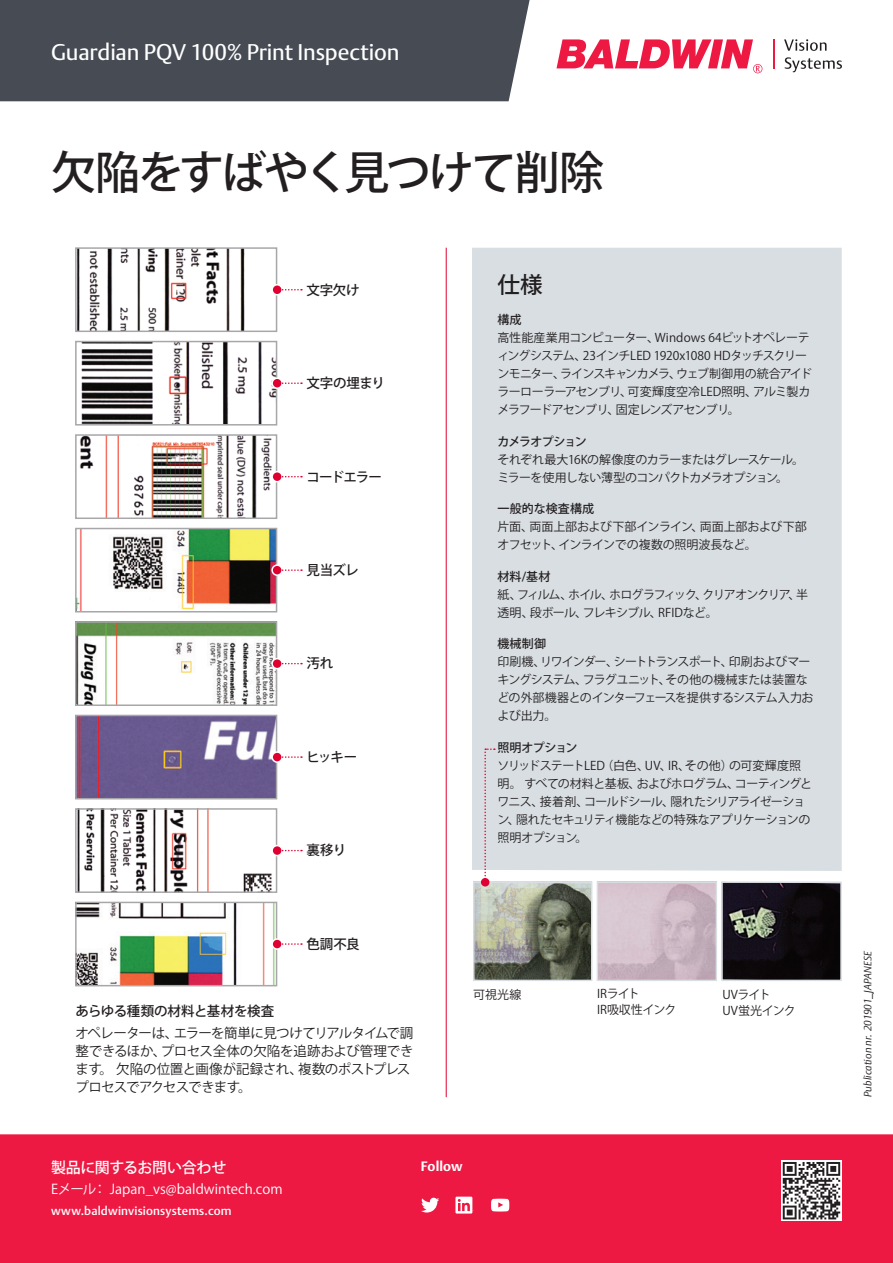
<style>
.page{position:relative;width:893px;height:1263px;background:#fff}
.page>*{position:absolute;margin:0;border:0;box-sizing:border-box;transform-origin:0 0}
.Heading_1{font:500 45px "Koz Go Pro";letter-spacing:-.05em;color:#231f20}
.Header__Publication{font:22.5px "DTL Argo T";letter-spacing:-.005em;color:#fff}
.Heading_3{font:500 22.5px "Koz Go Pro";color:#231f20}
.t1{font:500 15px "Koz Go Pro";letter-spacing:-.02em;color:#fff}
.Copy{font:13.5px/18px "Koz Go Pro";letter-spacing:-.035em;color:#231f20}
.Heading_4{font:500 13.5px "Koz Go Pro";letter-spacing:-.03em;color:#231f20}
.t2{font:13.5px "Koz Go Pro";color:#fff}
.t3{font:700 13.5px "DTL Argo T";letter-spacing:.005em;color:#fff}
.Copy-2{font:12px/18px "Koz Go Pro";letter-spacing:-.05em;color:#231f20}
.Copy-3{font:12px/18px "Koz Go Pro";letter-spacing:-.02em;color:#231f20}
.Copy-4{font:12px/18px "Koz Go Pro";letter-spacing:-.07em;color:#231f20}
.Image_text{font:12px "Koz Go Pro";letter-spacing:-.025em;color:#231f20}
.t4{font:500 12px "DTL Argo T";letter-spacing:.015em;color:#fff}
.Publication_number{font:italic 300 10.5px "DTL Argo T";letter-spacing:.01em;color:#231f20}
.s1{font-weight:500}
</style>
<div class="page">
<div style="left:0;top:1134px;width:893px;height:129px;background:#ed1943"></div>
<div style="left:0;top:0;width:530px;height:101px;background:#464b54"></div>
<svg style="left:556px;top:39px;width:206px;height:34px"></svg>
<hr style="left:773px;top:39px;width:2px;height:30px;background:#ed1943">
<svg style="left:784px;top:39px;width:42px;height:12px"></svg>
<svg style="left:785px;top:57px;width:57px;height:15px"></svg>
<svg style="left:421px;top:1198px;width:18px;height:14px"></svg>
<svg style="left:455px;top:1197px;width:19px;height:16px"></svg>
<svg style="left:491px;top:1199px;width:18px;height:12px"></svg>
<svg style="left:781px;top:1160px;width:61px;height:61px"></svg>
<svg style="left:783px;top:1162px;width:57px;height:57px"></svg>
<img style="left:475px;top:883px;width:115px;height:96px">
<img style="left:599px;top:883px;width:116px;height:96px">
<img style="left:723px;top:883px;width:117px;height:96px">
<hr style="left:446px;top:248px;width:1px;height:849px;background:#df0031">
<div style="left:472px;top:248px;width:370px;height:623px;background:#d8dee2"></div>
<img style="left:78px;top:250px;width:167px;height:79px">
<div style="left:75px;top:247px;width:202px;height:85px;border:2px solid #a7a7aa"></div>
<img style="left:81px;top:344px;width:193px;height:78px">
<div style="left:75px;top:341px;width:202px;height:84px;border:2px solid #a7a7aa"></div>
<img style="left:79px;top:437px;width:193px;height:79px">
<div style="left:75px;top:434px;width:202px;height:85px;border:2px solid #a7a7aa"></div>
<img style="left:78px;top:531px;width:196px;height:78px">
<div style="left:75px;top:528px;width:202px;height:84px;border:2px solid #a7a7aa"></div>
<img style="left:78px;top:624px;width:196px;height:79px">
<div style="left:75px;top:621px;width:202px;height:85px;border:2px solid #a7a7aa"></div>
<img style="left:78px;top:718px;width:196px;height:78px">
<div style="left:75px;top:715px;width:202px;height:84px;border:2px solid #a7a7aa"></div>
<img style="left:78px;top:811px;width:194px;height:79px">
<div style="left:75px;top:808px;width:202px;height:85px;border:2px solid #a7a7aa"></div>
<img style="left:78px;top:905px;width:196px;height:78px">
<div style="left:75px;top:902px;width:202px;height:84px;border:2px solid #a7a7aa"></div>
<div style="left:473px;top:881px;width:119px;height:100px;border:1px solid #d8dee2"></div>
<div style="left:597px;top:881px;width:120px;height:100px;border:1px solid #d8dee2"></div>
<div style="left:721px;top:881px;width:121px;height:100px;border:1px solid #d8dee2"></div>
<div style="left:272px;top:285px;width:10px;height:10px;background:#df0031;border-radius:50%"></div>
<div style="left:271px;top:284px;width:12px;height:11px;border:2px solid #fff;border-radius:50%"></div>
<svg style="left:280px;top:289px;width:22px;height:1px"></svg>
<div style="left:272px;top:378px;width:10px;height:10px;background:#df0031;border-radius:50%"></div>
<div style="left:271px;top:377px;width:12px;height:12px;border:2px solid #fff;border-radius:50%"></div>
<svg style="left:280px;top:382px;width:22px;height:2px"></svg>
<div style="left:272px;top:472px;width:10px;height:10px;background:#df0031;border-radius:50%"></div>
<div style="left:271px;top:471px;width:12px;height:11px;border:2px solid #fff;border-radius:50%"></div>
<svg style="left:280px;top:476px;width:22px;height:1px"></svg>
<div style="left:272px;top:565px;width:10px;height:10px;background:#df0031;border-radius:50%"></div>
<div style="left:271px;top:564px;width:12px;height:12px;border:2px solid #fff;border-radius:50%"></div>
<svg style="left:280px;top:569px;width:22px;height:2px"></svg>
<div style="left:272px;top:659px;width:10px;height:10px;background:#df0031;border-radius:50%"></div>
<div style="left:271px;top:658px;width:12px;height:11px;border:2px solid #fff;border-radius:50%"></div>
<svg style="left:280px;top:663px;width:22px;height:1px"></svg>
<div style="left:272px;top:752px;width:10px;height:10px;background:#df0031;border-radius:50%"></div>
<div style="left:271px;top:751px;width:12px;height:12px;border:2px solid #fff;border-radius:50%"></div>
<svg style="left:280px;top:756px;width:22px;height:2px"></svg>
<div style="left:272px;top:845px;width:10px;height:10px;background:#df0031;border-radius:50%"></div>
<div style="left:271px;top:845px;width:12px;height:11px;border:2px solid #fff;border-radius:50%"></div>
<svg style="left:280px;top:850px;width:22px;height:1px"></svg>
<div style="left:272px;top:939px;width:10px;height:10px;background:#df0031;border-radius:50%"></div>
<div style="left:271px;top:938px;width:12px;height:12px;border:2px solid #fff;border-radius:50%"></div>
<svg style="left:280px;top:943px;width:22px;height:2px"></svg>
<div style="left:481px;top:878px;width:8px;height:8px;background:#df0031;border-radius:50%"></div>
<svg style="left:484px;top:748px;width:11px;height:134px"></svg>
<p class="Header__Publication" style="left:51px;top:39px;width:350px">Guardian PQV 100% Print Inspection</p>
<p class="Heading_1" style="left:51px;top:144px;width:555px">欠陥をすばやく見つけて削除</p>
<p class="Heading_4" style="left:306px;top:281px;width:55px">文字欠け</p>
<p class="Heading_4" style="left:306px;top:374px;width:80px">文字の埋まり</p>
<p class="Heading_4" style="left:306px;top:468px;width:77px">コードエラー</p>
<p class="Heading_4" style="left:306px;top:561px;width:54px">見当ズレ</p>
<p class="Heading_4" style="left:306px;top:655px;width:28px">汚れ</p>
<p class="Heading_4" style="left:306px;top:748px;width:52px">ヒッキー</p>
<p class="Heading_4" style="left:306px;top:842px;width:41px">裏移り</p>
<p class="Heading_3" style="left:497px;top:270px;width:47px">仕様</p>
<p class="Copy-2" style="left:497px;top:311px;width:316px"><span class="s1">構成<br></span>高性能産業用コンピューター、Windows 64ビットオペレーティングシステム、23インチLED 1920x1080 HDタッチスクリーンモニター、ラインスキャンカメラ、ウェブ制御用の統合アイドラーローラーアセンブリ、可変輝度空冷LED照明、アルミ製カメラフードアセンブリ、固定レンズアセンブリ。</p>
<p class="Copy-2" style="left:497px;top:433px;width:308px"><span class="s1">カメラオプション<br></span>それぞれ最大16Kの解像度のカラーまたはグレースケール。ミラーを使用しない薄型のコンパクトカメラオプション。</p>
<p class="Copy-3" style="left:497px;top:500px;width:311px"><span class="s1">一般的な検査構成<br></span>片面、両面上部および下部インライン、両面上部および下部オフセット、インラインでの複数の照明波長など。</p>
<p class="Copy-4" style="left:497px;top:568px;width:312px"><span class="s1">材料/基材<br></span>紙、フィルム、ホイル、ホログラフィック、クリアオンクリア、半透明、段ボール、フレキシブル、RFIDなど。</p>
<p class="Copy-2" style="left:497px;top:635px;width:318px"><span class="s1">機械制御<br></span>印刷機、リワインダー、シートトランスポート、印刷およびマーキングシステム、フラグユニット、その他の機械または装置などの外部機器とのインターフェースを提供するシステム入力および出力。</p>
<p class="Copy-2" style="left:497px;top:739px;width:316px"><span class="s1">照明オプション<br></span>ソリッドステートLED（白色、UV、IR、その他）の可変輝度照明。 すべての材料と基板、およびホログラム、コーティングとワニス、接着剤、コールドシール、隠れたシリアライゼーション、隠れたセキュリティ機能などの特殊なアプリケーションの照明オプション。</p>
<p class="Heading_4" style="left:306px;top:935px;width:55px">色調不良</p>
<p class="Heading_4" style="left:75px;top:1002px;width:200px">あらゆる種類の材料と基材を検査</p>
<p class="Copy" style="left:75px;top:1025px;width:340px">オペレーターは、エラーを簡単に見つけてリアルタイムで調整できるほか、プロセス全体の欠陥を追跡および管理できます。 欠陥の位置と画像が記録され、複数のポストプレスプロセスでアクセスできます。</p>
<p class="Image_text" style="left:473px;top:986px;width:50px">可視光線</p>
<p class="Image_text" style="left:597px;top:985px;width:44px">IRライト</p>
<p class="Image_text" style="left:597px;top:1002px;width:81px">IR吸収性インク</p>
<p class="t1" style="left:51px;top:1158px;width:177px">製品に関するお問い合わせ</p>
<p class="t2" style="left:51px;top:1180px;width:233px">Eメール： Japan_vs@baldwintech.com</p>
<p class="t4" style="left:51px;top:1203px;width:182px">www.baldwinvisionsystems.com</p>
<p class="t3" style="left:421px;top:1158px;width:43px">Follow</p>
<p class="Image_text" style="left:722px;top:986px;width:50px">UVライト</p>
<p class="Image_text" style="left:722px;top:1003px;width:75px">UV蛍光インク</p>
<p class="Publication_number" style="left:861px;top:1097px;width:148px;rotate:-90deg">Publication nr. 201901_JAPANESE</p>
</div>
